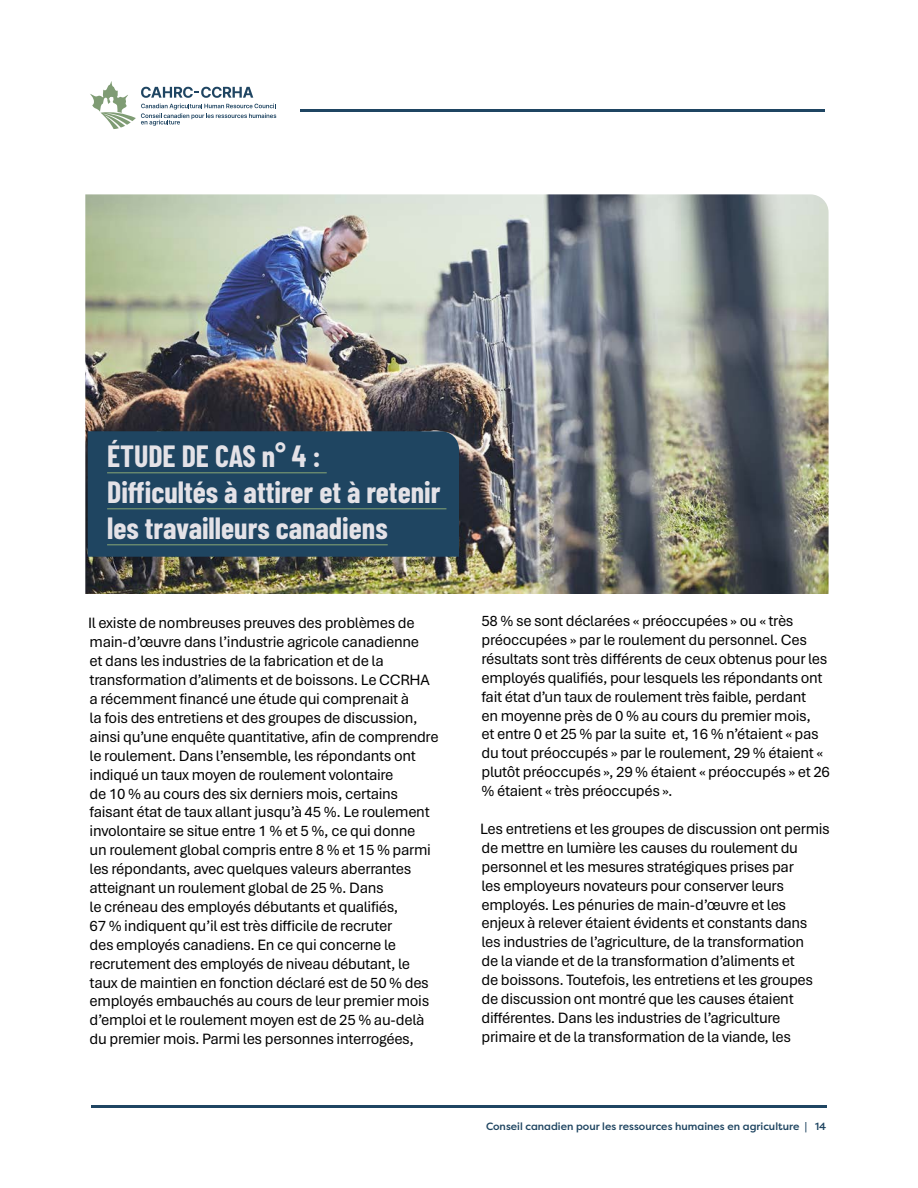
<style>
.page{position:relative;width:918px;height:1188px;background:#fff}
.page>*{position:absolute;margin:0;border:0;box-sizing:border-box;transform-origin:0 0}
.t1{font:700 30px/36px "Barlow Condensed";color:#e4e2e7}
.t2{font:15.75px/18.9px "Aptos";letter-spacing:-.02em;color:#000}
.t3{font:500 10.5px "Filson Pro";color:#1f4561}
</style>
<div class="page">
<hr style="left:91px;top:1105px;width:736px;height:3px;background:#1f4562">
<svg style="left:90px;top:81px;width:186px;height:48px"></svg>
<hr style="left:300px;top:109px;width:524px;height:3px;background:#1f4562">
<img style="left:85px;top:194px;width:744px;height:400px">
<div style="left:88px;top:431px;width:371px;height:126px;background:#1f4561"></div>
<hr style="left:107px;top:472px;width:220px;height:1px;background:#7d9b73">
<hr style="left:107px;top:508px;width:339px;height:1px;background:#7d9b73">
<hr style="left:107px;top:544px;width:281px;height:1px;background:#7d9b73">
<p class="t1" style="left:107px;top:436px;width:215px">ÉTUDE DE CAS n° 4 :</p>
<p class="t1" style="left:107px;top:472px;width:335px">Difficultés à attirer et à retenir les travailleurs canadiens</p>
<p class="t2" style="left:88px;top:613px;width:352px">Il existe de nombreuses preuves des problèmes de main-d’œuvre dans l’industrie agricole canadienne<br>et dans les industries de la fabrication et de la transformation d’aliments et de boissons. Le CCRHA a récemment financé une étude qui comprenait à<br>la fois des entretiens et des groupes de discussion, ainsi qu’une enquête quantitative, afin de comprendre le roulement. Dans l’ensemble, les répondants ont indiqué un taux moyen de roulement volontaire<br>de 10 % au cours des six derniers mois, certains faisant état de taux allant jusqu’à 45 %. Le roulement involontaire se situe entre 1 % et 5 %, ce qui donne<br>un roulement global compris entre 8 % et 15 % parmi les répondants, avec quelques valeurs aberrantes atteignant un roulement global de 25 %. Dans<br>le créneau des employés débutants et qualifiés,<br>67 % indiquent qu’il est très difficile de recruter<br>des employés canadiens. En ce qui concerne le recrutement des employés de niveau débutant, le taux de maintien en fonction déclaré est de 50 % des employés embauchés au cours de leur premier mois d’emploi et le roulement moyen est de 25 % au-delà du premier mois. Parmi les personnes interrogées,</p>
<p class="t2" style="left:482px;top:611px;width:350px">58 % se sont déclarées « préoccupées » ou « très préoccupées » par le roulement du personnel. Ces résultats sont très différents de ceux obtenus pour les employés qualifiés, pour lesquels les répondants ont fait état d’un taux de roulement très faible, perdant<br>en moyenne près de 0 % au cours du premier mois,<br>et entre 0 et 25 % par la suite et, 16 % n’étaient « pas du tout préoccupés » par le roulement, 29 % étaient « plutôt préoccupés », 29 % étaient « préoccupés » et 26 % étaient « très préoccupés ».</p>
<p class="t2" style="left:480px;top:819px;width:351px">Les entretiens et les groupes de discussion ont permis de mettre en lumière les causes du roulement du personnel et les mesures stratégiques prises par<br>les employeurs novateurs pour conserver leurs employés. Les pénuries de main-d’œuvre et les enjeux à relever étaient évidents et constants dans<br>les industries de l’agriculture, de la transformation<br>de la viande et de la transformation d’aliments et<br>de boissons. Toutefois, les entretiens et les groupes de discussion ont montré que les causes étaient différentes. Dans les industries de l’agriculture primaire et de la transformation de la viande, les</p>
<p class="t3" style="left:486px;top:1119px;width:342px">Conseil canadien pour les ressources humaines en agriculture | 14</p>
</div>
